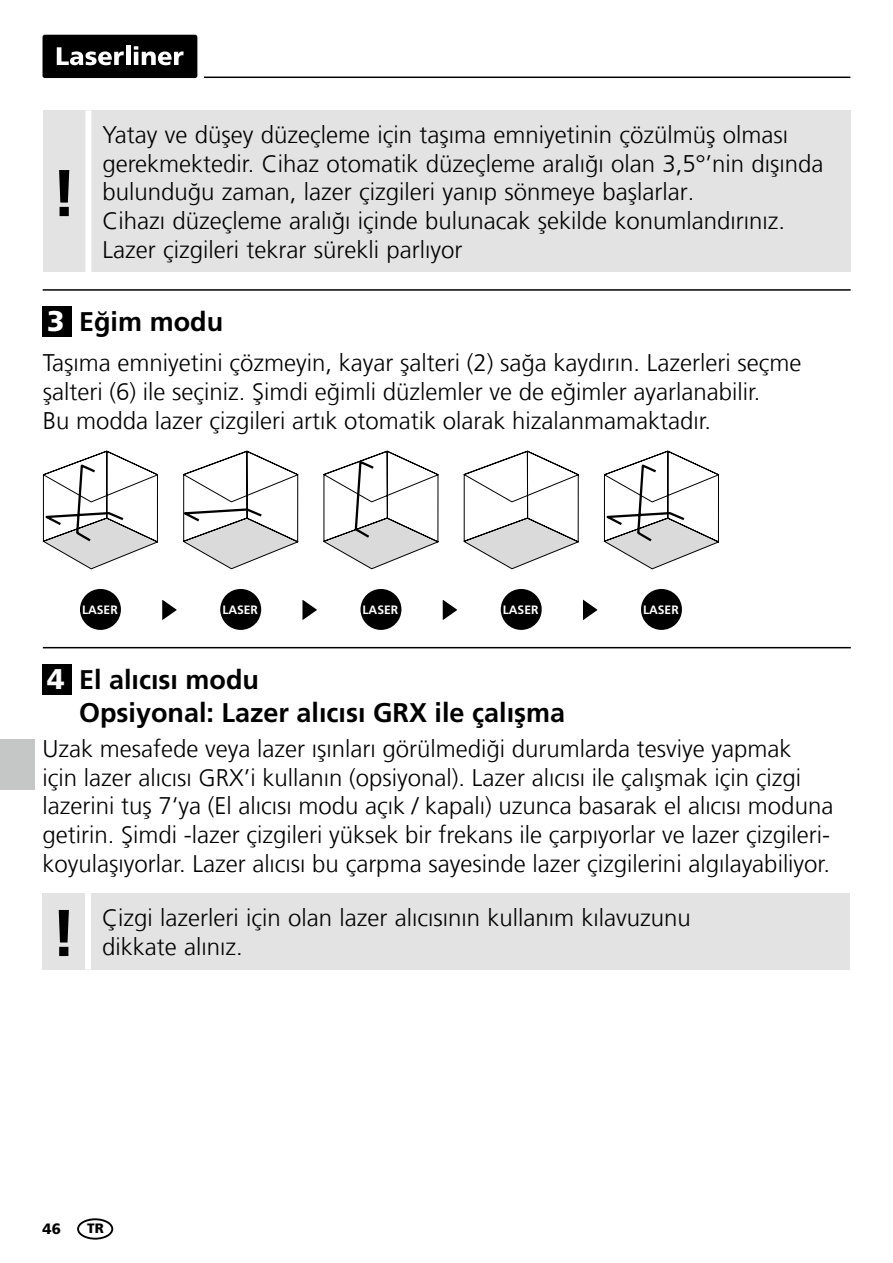
<style>
.page{position:relative;width:893px;height:1263px;background:#fff}
.page>*{position:absolute;margin:0;border:0;box-sizing:border-box;transform-origin:0 0}
.t1{font:700 66px "Frutiger LT Com";color:#000}
.t2{font:700 27px/32.4px "Frutiger LT Com";color:#000}
.t3{font:300 24px/28.8px "Frutiger LT Com";color:#000}
.t4{font:900 15px "Frutiger LT Com";color:#000}
.t5{font:900 13.5px "Frutiger LT Com";color:#000}
.t6{font:700 12px "Frutiger LT Com";color:#fff}
.s1{font-weight:900;font-size:28.5px;color:#fff}
</style>
<div class="page">
<hr style="left:204px;top:77px;width:646px;height:1px;background:#000">
<div style="left:43px;top:35px;width:154px;height:43px;background:#000;border-radius:2px"></div>
<svg style="left:57px;top:47px;width:67px;height:18px"></svg>
<hr style="left:126px;top:46px;width:4px;height:19px;background:#fff">
<svg style="left:134px;top:46px;width:50px;height:19px"></svg>
<hr style="left:43px;top:289px;width:808px;height:2px;background:#000">
<div style="left:80px;top:589px;width:41px;height:41px;background:#000;border-radius:50%"></div>
<div style="left:220px;top:589px;width:41px;height:41px;background:#000;border-radius:50%"></div>
<div style="left:360px;top:589px;width:41px;height:41px;background:#000;border-radius:50%"></div>
<div style="left:501px;top:589px;width:41px;height:41px;background:#000;border-radius:50%"></div>
<div style="left:641px;top:589px;width:41px;height:41px;background:#000;border-radius:50%"></div>
<svg style="left:162px;top:600px;width:15px;height:20px"></svg>
<svg style="left:302px;top:600px;width:15px;height:20px"></svg>
<svg style="left:442px;top:600px;width:15px;height:20px"></svg>
<svg style="left:583px;top:599px;width:15px;height:21px"></svg>
<svg style="left:183px;top:451px;width:115px;height:118px"></svg>
<svg style="left:43px;top:451px;width:115px;height:118px"></svg>
<svg style="left:604px;top:451px;width:115px;height:118px"></svg>
<svg style="left:323px;top:451px;width:116px;height:118px"></svg>
<svg style="left:464px;top:451px;width:115px;height:118px"></svg>
<hr style="left:43px;top:647px;width:808px;height:1px;background:#000">
<div style="left:43px;top:893px;width:807px;height:76px;background:#e3e3e3"></div>
<div style="left:85px;top:893px;width:6px;height:76px;background:#fff"></div>
<div style="left:43px;top:664px;width:29px;height:30px;background:#000"></div>
<div style="left:43px;top:306px;width:29px;height:31px;background:#000"></div>
<div style="left:43px;top:111px;width:808px;height:161px;background:#e3e3e3"></div>
<div style="left:85px;top:111px;width:6px;height:161px;background:#fff"></div>
<div style="left:77px;top:1218px;width:36px;height:21px;border:2px solid #000;border-radius:50%"></div>
<div style="left:0;top:739px;width:34px;height:50px;background:#c5c6c6"></div>
<h1 class="t1" style="left:51px;top:154px;width:27px">!</h1>
<p class="t3" style="left:102px;top:120px;width:723px">Yatay ve düşey düzeçleme için taşıma emniyetinin çözülmüş olması gerekmektedir. Cihaz otomatik düzeçleme aralığı olan 3,5°’nin dışında bulunduğu zaman, lazer çizgileri yanıp sönmeye başlarlar.<br>Cihazı düzeçleme aralığı içinde bulunacak şekilde konumlandırınız.<br>Lazer çizgileri tekrar sürekli parlıyor</p>
<p class="t2" style="left:47px;top:306px;width:177px"><span class="s1">3</span> Eğim modu</p>
<p class="t3" style="left:43px;top:348px;width:760px">Taşıma emniyetini çözmeyin, kayar şalteri (2) sağa kaydırın. Lazerleri seçme şalteri (6) ile seçiniz. Şimdi eğimli düzlemler ve de eğimler ayarlanabilir.<br>Bu modda lazer çizgileri artık otomatik olarak hizalanmamaktadır.</p>
<p class="t6" style="left:82px;top:602px;width:37px">LASER</p>
<p class="t6" style="left:222px;top:602px;width:37px">LASER</p>
<p class="t6" style="left:363px;top:602px;width:37px">LASER</p>
<p class="t6" style="left:503px;top:602px;width:37px">LASER</p>
<p class="t6" style="left:643px;top:602px;width:37px">LASER</p>
<p class="t2" style="left:79px;top:664px;width:488px;text-indent:-32px"><span class="s1">4</span> El alıcısı modu<br>Opsiyonal: Lazer alıcısı GRX ile çalışma</p>
<p class="t3" style="left:43px;top:734px;width:792px">Uzak mesafede veya lazer ışınları görülmediği durumlarda tesviye yapmak<br>için lazer alıcısı GRX’i kullanın (opsiyonal). Lazer alıcısı ile çalışmak için çizgi lazerini tuş 7‘ya (El alıcısı modu açık / kapalı) uzunca basarak el alıcısı moduna getirin. Şimdi -lazer çizgileri yüksek bir frekans ile çarpıyorlar ve lazer çizgileri&shy;koyulaşıyorlar. Lazer alıcısı bu çarpma sayesinde lazer çizgilerini algılayabiliyor.</p>
<h1 class="t1" style="left:51px;top:894px;width:27px">!</h1>
<p class="t3" style="left:102px;top:903px;width:590px">Çizgi lazerleri için olan lazer alıcısının kullanım kılavuzunu</p>
<p class="t3" style="left:102px;top:932px;width:142px">dikkate alınız.</p>
<p class="t4" style="left:43px;top:1219px;width:20px">46</p>
<p class="t5" style="left:87px;top:1220px;width:18px">TR</p>
</div>
